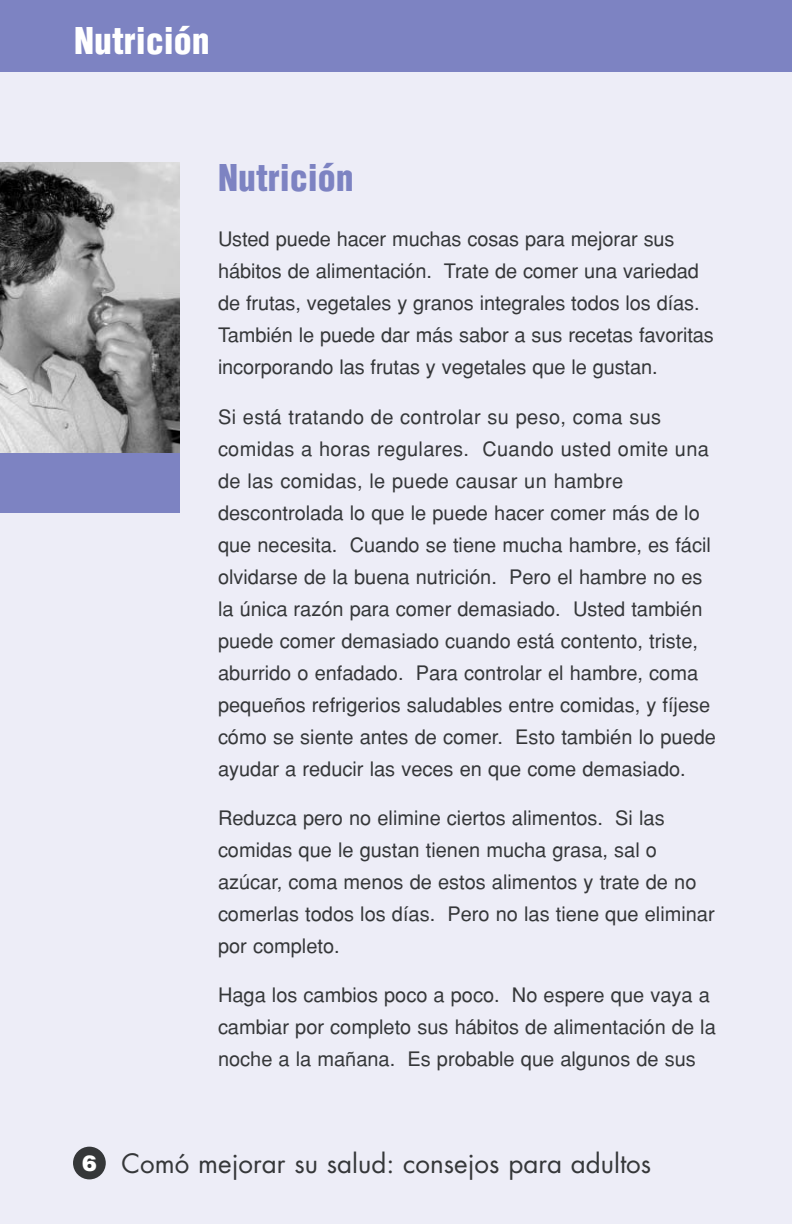
<style>
.page{position:relative;width:792px;height:1224px;background:#ededf7}
.page>*{position:absolute;margin:0;border:0;box-sizing:border-box;transform-origin:0 0}
.t1{font:900 condensed 36px "Helvetica";color:#fff}
.t2{font:900 condensed 36px "Helvetica";color:#7d83c2}
.t3{font:26px "Futura";color:#353739}
.t4{font:20px/32px "Helvetica";color:#353739}
.s1{font-family:"Helvetica";font-weight:900;font-size:22px;color:#fff}
</style>
<div class="page">
<div style="left:0;top:0;width:792px;height:72px;background:#7d83c2"></div>
<div style="left:73px;top:1147px;width:33px;height:32px;background:#353739;border-radius:50%"></div>
<div style="left:0;top:452px;width:180px;height:61px;background:#7d83c2"></div>
<img style="left:0;top:162px;width:180px;height:290px">
<h1 class="t1" style="left:74px;top:29px;width:137px">Nutrición</h1>
<h1 class="t2" style="left:218px;top:166px;width:137px">Nutrición</h1>
<p class="t4" style="left:218px;top:226px;width:497px">Usted puede hacer muchas cosas para mejorar sus hábitos de alimentación. Trate de comer una variedad de frutas, vegetales y granos integrales todos los días.<br>También le puede dar más sabor a sus recetas favoritas incorporando las frutas y vegetales que le gustan.</p>
<p class="t4" style="left:218px;top:403px;width:499px">Si está tratando de controlar su peso, coma sus comidas a horas regulares. Cuando usted omite una de las comidas, le puede causar un hambre descontrolada lo que le puede hacer comer más de lo que necesita. Cuando se tiene mucha hambre, es fácil olvidarse de la buena nutrición. Pero el hambre no es la única razón para comer demasiado. Usted también puede comer demasiado cuando está contento, triste, aburrido o enfadado. Para controlar el hambre, coma pequeños refrigerios saludables entre comidas, y fíjese cómo se siente antes de comer. Esto también lo puede ayudar a reducir las veces en que come demasiado.</p>
<p class="t4" style="left:218px;top:804px;width:498px">Reduzca pero no elimine ciertos alimentos. Si las comidas que le gustan tienen mucha grasa, sal o azúcar, coma menos de estos alimentos y trate de no comerlas todos los días. Pero no las tiene que eliminar por completo.</p>
<p class="t4" style="left:218px;top:981px;width:499px">Haga los cambios poco a poco. No espere que vaya a cambiar por completo sus hábitos de alimentación de la noche a la mañana. Es probable que algunos de sus</p>
<h2 class="t3" style="left:82px;top:1151px;width:571px"><span class="s1">6</span> Comó mejorar su salud: consejos para adultos</h2>
</div>
